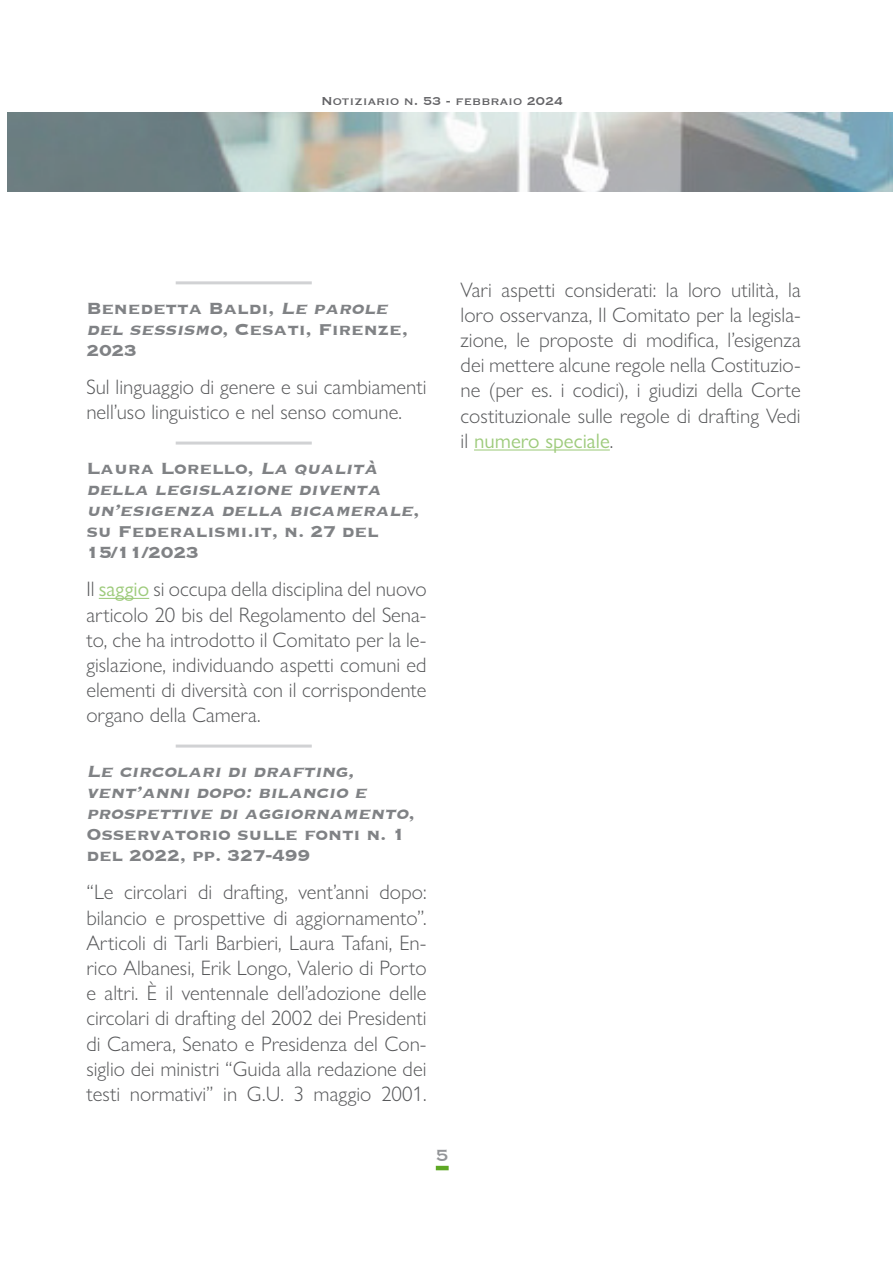
<style>
.page{position:relative;width:893px;height:1263px;background:#fff}
.page>*{position:absolute;margin:0;border:0;box-sizing:border-box;transform-origin:0 0}
.corpoTesto{font:300 21px/25.2px "Gill Sans Nova";color:#57585a;text-align:justify}
.BB_titoletti{font:italic 700 21px/21px "Copperplate";color:#808285}
.BB_titoletti-2{font:700 21px/21px "Copperplate";letter-spacing:-.01em;color:#808285}
.t1{font:21px "Copperplate";color:#939598}
.t2{font:15px "Copperplate";color:#636366}
.s1{font-style:italic}
.s2{font-style:normal}
.s3{font-weight:400;color:#9ecb7c}
</style>
<div class="page">
<hr style="left:436px;top:1166px;width:13px;height:4px;background:#5ea824">
<img style="left:7px;top:113px;width:886px;height:78px">
<hr style="left:176px;top:281px;width:136px;height:3px;background:#d1d2d4">
<hr style="left:176px;top:442px;width:136px;height:3px;background:#d1d2d4">
<hr style="left:99px;top:598px;width:50px;height:1px;background:#9ecb7c">
<hr style="left:176px;top:744px;width:136px;height:3px;background:#d1d2d4">
<hr style="left:474px;top:449px;width:136px;height:1px;background:#9ecb7c">
<p class="t2" style="left:321px;top:91px;width:244px">Notiziario n. 53 - febbraio 2024</p>
<p class="BB_titoletti-2" style="left:86px;top:297px;width:323px">Benedetta Baldi, <span class="s1">Le parole del sessismo</span>, Cesati, Firenze,<br>2023</p>
<p class="corpoTesto" style="left:86px;top:374px;width:342px">Sul linguaggio di genere e sui cambiamenti nell’uso linguistico e nel senso comune.</p>
<p class="BB_titoletti" style="left:86px;top:457px;width:335px"><span class="s2">Laura Lorello,</span> La qualità della legislazione diventa un’esigenza della bicamerale<span class="s2">, su Federalismi.it, n. 27 del<br>15/11/2023</span></p>
<p class="corpoTesto" style="left:86px;top:576px;width:342px">Il <span class="s3">saggio</span> si occupa della disciplina del nuovo articolo 20 bis del Regolamento del Sena&shy;to, che ha introdotto il Comitato per la le&shy;gislazione, individuando aspetti comuni ed elementi di diversità con il corrispondente organo della Camera.</p>
<p class="BB_titoletti" style="left:86px;top:760px;width:330px">Le circolari di drafting, vent’anni dopo: bilancio e prospettive di aggiornamento<span class="s2">,<br>Osservatorio sulle fonti n. 1 del 2022, pp. 327-499</span></p>
<p class="corpoTesto" style="left:86px;top:879px;width:342px">“Le circolari di drafting, vent’anni dopo: bilancio e prospettive di aggiornamento”.<br>Articoli di Tarli Barbieri, Laura Tafani, En&shy;rico Albanesi, Erik Longo, Valerio di Porto e altri. È il ventennale dell’adozione delle circolari di drafting del 2002 dei Presidenti di Camera, Senato e Presidenza del Con&shy;siglio dei ministri “Guida alla redazione dei testi normativi” in G.U. 3 maggio 2001.</p>
<p class="corpoTesto" style="left:461px;top:277px;width:342px">Vari aspetti considerati: la loro utilità, la loro osservanza, Il Comitato per la legisla&shy;zione, le proposte di modifica, l’esigenza dei mettere alcune regole nella Costituzio&shy;ne (per es. i codici), i giudizi della Corte costituzionale sulle regole di drafting Vedi il <span class="s3">numero speciale</span>.</p>
<p class="t1" style="left:436px;top:1141px;width:14px">5</p>
</div>
